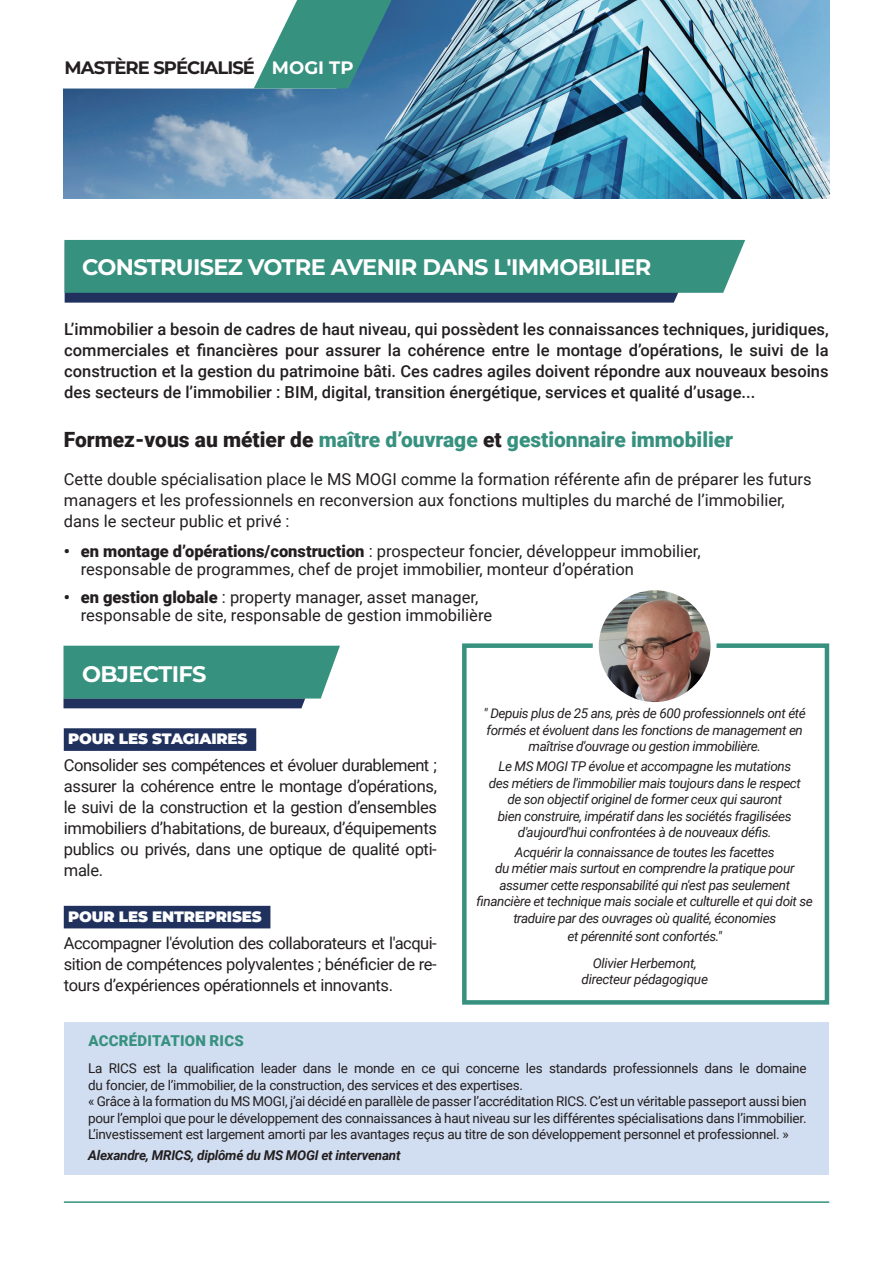
<style>
.page{position:relative;width:893px;height:1263px;background:#fff}
.page>*{position:absolute;margin:0;border:0;box-sizing:border-box;transform-origin:0 0}
.t1{font:700 22.5px "Montserrat";letter-spacing:-.03em;color:#fff}
.t2{font:900 21px "Roboto";color:#37917f}
.t3{font:700 18px "Montserrat";letter-spacing:-.05em;color:#231f20}
.t4{font:16.5px/21px "Roboto";color:#231f20}
.t5{font:500 16.5px/21px "Roboto";color:#231f20;text-align:justify}
.t6{font:900 15.15px "Montserrat";letter-spacing:-.01em;color:#fff}
.t7{font:900 15px "Roboto";letter-spacing:.015em;color:#37917f}
.t8{font:italic 13.5px/16.5px "Roboto";letter-spacing:-.03em;color:#231f20;text-align:center}
.t9{font:13.5px/16.5px "Roboto";letter-spacing:-.02em;color:#231f20}
.t10{font:italic 700 13.5px "Roboto";letter-spacing:-.02em;color:#231f20}
.s1{color:#fff}
.s2{color:#231f20}
.s3{font-weight:900}
</style>
<div class="page">
<hr style="left:64px;top:1201px;width:765px;height:2px;background:#37917f">
<img style="left:64px;top:0;width:765px;height:199px">
<svg style="left:63px;top:0;width:329px;height:89px"></svg>
<div style="left:64px;top:1022px;width:765px;height:152px;background:#d1ddf0"></div>
<div style="left:462px;top:643px;width:367px;height:362px;border:4px solid #37917f"></div>
<svg style="left:63px;top:646px;width:277px;height:62px;background:#3e8a81"></svg>
<div style="left:64px;top:728px;width:192px;height:23px;background:#20315e"></div>
<div style="left:64px;top:906px;width:206px;height:22px;background:#20315e"></div>
<img style="left:596px;top:587px;width:117px;height:118px;border-radius:59px">
<div style="left:593px;top:584px;width:123px;height:124px;border:6px solid #fff;border-radius:50%"></div>
<svg style="left:65px;top:240px;width:680px;height:63px;background:#39867e"></svg>
<p class="t3" style="left:65px;top:56px;width:290px">MASTÈRE SPÉCIALISÉ <span class="s1">MOGI TP</span></p>
<p class="t1" style="left:82px;top:252px;width:571px">CONSTRUISEZ VOTRE AVENIR DANS L'IMMOBILIER</p>
<p class="t5" style="left:64px;top:318px;width:766px">L’immobilier a besoin de cadres de haut niveau, qui possèdent les connaissances techniques, juridiques, commerciales et financières pour assurer la cohérence entre le montage d’opérations, le suivi de la construction et la gestion du patrimoine bâti. Ces cadres agiles doivent répondre aux nouveaux besoins des secteurs de l’immobilier : BIM, digital, transition énergétique, services et qualité d’usage...</p>
<p class="t2" style="left:64px;top:425px;width:671px"><span class="s2">Formez-vous au métier de</span> maître d’ouvrage <span class="s2">et</span> gestionnaire immobilier</p>
<p class="t4" style="left:64px;top:468px;width:749px">Cette double spécialisation place le MS MOGI comme la formation référente afin de préparer les futurs managers et les professionnels en reconversion aux fonctions multiples du marché de l’immobilier, dans le secteur public et privé :</p>
<p class="t4" style="left:81px;top:542px;width:621px;line-height:18px;text-indent:-17px"><span class="s3">• en montage d’opérations/construction</span> : prospecteur foncier, développeur immobilier, responsable de programmes, chef de projet immobilier, monteur d’opération</p>
<p class="t4" style="left:81px;top:588px;width:413px;line-height:18px;text-indent:-17px"><span class="s3">• en gestion globale</span> : property manager, asset manager, responsable de site, responsable de gestion immobilière</p>
<p class="t1" style="left:82px;top:659px;width:126px">OBJECTIFS</p>
<p class="t6" style="left:68px;top:729px;width:181px">POUR LES STAGIAIRES</p>
<p class="t4" style="left:64px;top:754px;width:375px;text-align:justify">Consolider ses compétences et évoluer durablement ; assurer la cohérence entre le montage d’opérations, le suivi de la construction et la gestion d’ensembles immobiliers d’habitations, de bureaux, d’équipements publics ou privés, dans une optique de qualité opti&shy;male.</p>
<p class="t6" style="left:68px;top:906px;width:195px">POUR LES ENTREPRISES</p>
<p class="t4" style="left:64px;top:931px;width:374px;text-align:justify">Accompagner l'évolution des collaborateurs et l'acqui&shy;sition de compétences polyvalentes ; bénéficier de re&shy;tours d’expériences opérationnels et innovants.</p>
<p class="t8" style="left:484px;top:705px;width:324px">" Depuis plus de 25 ans, près de 600 professionnels ont été formés et évoluent dans les fonctions de management en maîtrise d'ouvrage ou gestion immobilière.</p>
<p class="t8" style="left:489px;top:757px;width:314px">Le MS MOGI TP évolue et accompagne les mutations des métiers de l'immobilier mais toujours dans le respect de son objectif originel de former ceux qui sauront<br>bien construire, impératif dans les sociétés fragilisées d'aujourd'hui confrontées à de nouveaux défis.</p>
<p class="t8" style="left:477px;top:843px;width:338px">Acquérir la connaissance de toutes les facettes<br>du métier mais surtout en comprendre la pratique pour assumer cette responsabilité qui n'est pas seulement financière et technique mais sociale et culturelle et qui doit se traduire par des ouvrages où qualité, économies</p>
<p class="t8" style="left:568px;top:927px;width:156px">et pérennité sont confortés."</p>
<p class="t8" style="left:593px;top:954px;width:106px">Olivier Herbemont,</p>
<p class="t8" style="left:581px;top:970px;width:128px">directeur pédagogique</p>
<p class="t7" style="left:88px;top:1030px;width:157px">ACCRÉDITATION RICS</p>
<p class="t9" style="left:88px;top:1059px;width:720px">La RICS est la qualification leader dans le monde en ce qui concerne les standards professionnels dans le domaine du foncier, de l’immobilier, de la construction, des services et des expertises.</p>
<p class="t9" style="left:88px;top:1092px;width:720px;text-align:justify">« Grâce à la formation du MS MOGI, j’ai décidé en parallèle de passer l’accréditation RICS. C’est un véritable passeport aussi bien pour l’emploi que pour le développement des connaissances à haut niveau sur les différentes spécialisations dans l’immobilier.<br>L’investissement est largement amorti par les avantages reçus au titre de son développement personnel et professionnel. »</p>
<p class="t10" style="left:88px;top:1146px;width:314px">Alexandre, MRICS, diplômé du MS MOGI et intervenant</p>
</div>
